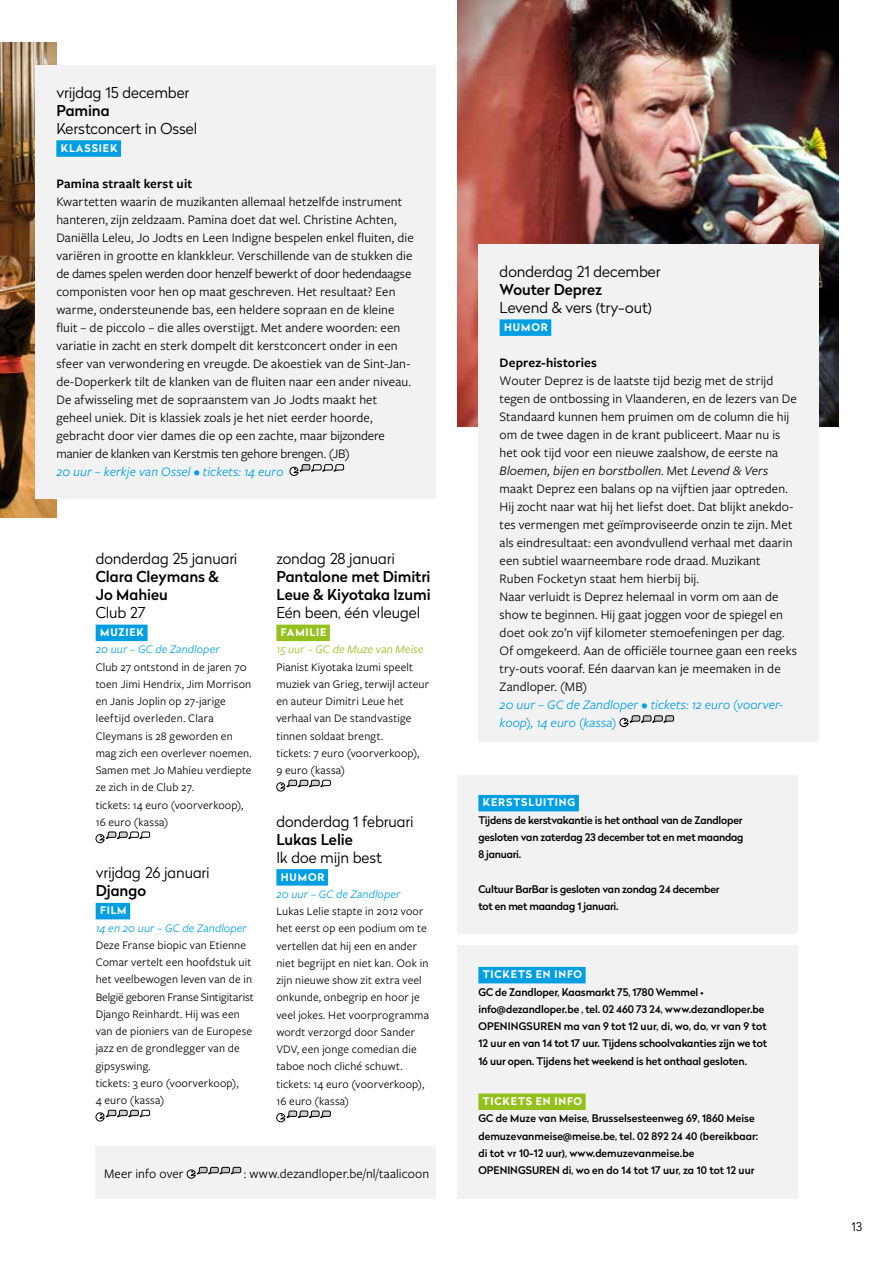
<style>
.page{position:relative;width:893px;height:1263px;background:#fff}
.page>*{position:absolute;margin:0;border:0;box-sizing:border-box;transform-origin:0 0}
.t1{font:300 15px "Radikal";letter-spacing:-.005em;color:#000}
.t2{font:500 15px/18px "Radikal";letter-spacing:-.005em;color:#000}
.t3{font:13.5px/18px "Freight Sans Pro";letter-spacing:.01em;color:#000}
.t4{font:italic 13.5px/18px "Freight Sans Pro";letter-spacing:.005em;color:#009fe3}
.t5{font:600 13.5px "Freight Sans Pro";letter-spacing:.01em;color:#000}
.t6{font:12px/17.2px "Freight Sans Pro";letter-spacing:.01em;color:#000}
.t7{font:italic 12px "Freight Sans Pro";letter-spacing:.01em;color:#009fe3}
.t8{font:italic 12px "Freight Sans Pro";letter-spacing:.01em;color:#95c11f}
.t9{font:300 12px "Radikal";color:#000}
.t10{font:500 10.5px/17.2px "Radikal";letter-spacing:-.005em;color:#000}
.t11{font:700 10.5px "Radikal";letter-spacing:.085em;color:#fff}
.s1{font-style:italic}
</style>
<div class="page">
<div style="left:96px;top:1146px;width:340px;height:53px;background:#f2f2f2"></div>
<svg style="left:186px;top:1167px;width:55px;height:12px"></svg>
<div style="left:457px;top:945px;width:340px;height:254px;background:#f2f2f2"></div>
<div style="left:478px;top:967px;width:108px;height:16px;background:#009fe3"></div>
<div style="left:478px;top:1093px;width:108px;height:17px;background:#95c11f"></div>
<div style="left:457px;top:775px;width:340px;height:158px;background:#f2f2f2"></div>
<div style="left:478px;top:795px;width:101px;height:16px;background:#009fe3"></div>
<img style="left:0;top:43px;width:57px;height:474px">
<div style="left:35px;top:65px;width:401px;height:434px;background:#f2f2f2"></div>
<div style="left:56px;top:140px;width:65px;height:17px;background:#009fe3"></div>
<svg style="left:289px;top:464px;width:55px;height:12px"></svg>
<div style="left:276px;top:625px;width:54px;height:16px;background:#95c11f"></div>
<div style="left:276px;top:869px;width:52px;height:17px;background:#009fe3"></div>
<svg style="left:276px;top:780px;width:55px;height:12px"></svg>
<svg style="left:276px;top:1110px;width:55px;height:12px"></svg>
<img style="left:457px;top:0;width:382px;height:426px">
<div style="left:478px;top:244px;width:341px;height:498px;background:#f2f2f2"></div>
<div style="left:500px;top:319px;width:51px;height:17px;background:#009fe3"></div>
<svg style="left:619px;top:715px;width:55px;height:12px"></svg>
<div style="left:96px;top:625px;width:52px;height:16px;background:#009fe3"></div>
<div style="left:96px;top:903px;width:34px;height:16px;background:#009fe3"></div>
<svg style="left:95px;top:831px;width:55px;height:12px"></svg>
<svg style="left:95px;top:1110px;width:55px;height:12px"></svg>
<p class="t1" style="left:56px;top:82px;width:134px">vrijdag 15 december</p>
<p class="t2" style="left:56px;top:101px;width:55px">Pamina</p>
<p class="t1" style="left:56px;top:118px;width:143px">Kerstconcert in Ossel</p>
<p class="t11" style="left:61px;top:140px;width:58px">KLASSIEK</p>
<p class="t5" style="left:56px;top:174px;width:137px">Pamina straalt kerst uit</p>
<p class="t3" style="left:56px;top:192px;width:359px">Kwartetten waarin de muzikanten allemaal hetzelfde instrument hanteren, zijn zeldzaam. Pamina doet dat wel. Christine Achten, Daniëlla Leleu, Jo Jodts en Leen Indigne bespelen enkel fluiten, die variëren in grootte en klankkleur. Verschillende van de stukken die de dames spelen werden door henzelf bewerkt of door hedendaagse componisten voor hen op maat geschreven. Het resultaat? Een warme, ondersteunende bas, een heldere sopraan en de kleine fluit – de piccolo – die alles overstijgt. Met andere woorden: een variatie in zacht en sterk dompelt dit kerstconcert onder in een sfeer van verwondering en vreugde. De akoestiek van de Sint-Jan&shy;de-Doperkerk tilt de klanken van de fluiten naar een ander niveau.<br>De afwisseling met de sopraanstem van Jo Jodts maakt het geheel uniek. Dit is klassiek zoals je het niet eerder hoorde, gebracht door vier dames die op een zachte, maar bijzondere manier de klanken van Kerstmis ten gehore brengen. (JB)</p>
<p class="t4" style="left:56px;top:462px;width:229px">20 uur – kerkje van Ossel • tickets: 14 euro</p>
<p class="t1" style="left:96px;top:548px;width:143px">donderdag 25 januari</p>
<p class="t2" style="left:96px;top:567px;width:125px">Clara Cleymans &amp;<br>Jo Mahieu</p>
<p class="t1" style="left:96px;top:602px;width:52px">Club 27</p>
<p class="t11" style="left:100px;top:624px;width:45px">MUZIEK</p>
<p class="t7" style="left:96px;top:641px;width:126px">20 uur – GC de Zandloper</p>
<p class="t6" style="left:96px;top:657px;width:157px">Club 27 ontstond in de jaren 70 toen Jimi Hendrix, Jim Morrison en Janis Joplin op 27-jarige leeftijd overleden. Clara<br>Cleymans is 28 geworden en mag zich een overlever noemen.<br>Samen met Jo Mahieu verdiepte ze zich in de Club 27.<br>tickets: 14 euro (voorverkoop),<br>16 euro (kassa)</p>
<p class="t1" style="left:96px;top:862px;width:116px">vrijdag 26 januari</p>
<p class="t2" style="left:96px;top:881px;width:52px">Django</p>
<p class="t11" style="left:100px;top:903px;width:28px">FILM</p>
<p class="t7" style="left:96px;top:920px;width:153px">14 en 20 uur – GC de Zandloper</p>
<p class="t6" style="left:96px;top:936px;width:159px">Deze Franse biopic van Etienne<br>Comar vertelt een hoofdstuk uit het veelbewogen leven van de in<br>België geboren Franse Sintigitarist<br>Django Reinhardt. Hij was een van de pioniers van de Europese jazz en de grondlegger van de gipsyswing.<br>tickets: 3 euro (voorverkoop),<br>4 euro (kassa)</p>
<p class="t1" style="left:276px;top:548px;width:120px">zondag 28 januari</p>
<p class="t2" style="left:276px;top:567px;width:156px">Pantalone met Dimitri<br>Leue &amp; Kiyotaka Izumi</p>
<p class="t1" style="left:276px;top:602px;width:145px">Eén been, één vleugel</p>
<p class="t11" style="left:281px;top:624px;width:47px">FAMILIE</p>
<p class="t8" style="left:276px;top:641px;width:149px">15 uur – GC de Muze van Meise</p>
<p class="t6" style="left:276px;top:657px;width:154px">Pianist Kiyotaka Izumi speelt muziek van Grieg, terwijl acteur en auteur Dimitri Leue het verhaal van De standvastige tinnen soldaat brengt.<br>tickets: 7 euro (voorverkoop),<br>9 euro (kassa)</p>
<p class="t1" style="left:276px;top:811px;width:139px">donderdag 1 februari</p>
<p class="t2" style="left:276px;top:830px;width:78px">Lukas Lelie</p>
<p class="t1" style="left:276px;top:847px;width:107px">Ik doe mijn best</p>
<p class="t11" style="left:281px;top:869px;width:45px">HUMOR</p>
<p class="t7" style="left:276px;top:886px;width:126px">20 uur – GC de Zandloper</p>
<p class="t6" style="left:276px;top:902px;width:154px">Lukas Lelie stapte in 2012 voor het eerst op een podium om te vertellen dat hij een en ander niet begrijpt en niet kan. Ook in zijn nieuwe show zit extra veel onkunde, onbegrip en hoor je veel jokes. Het voorprogramma wordt verzorgd door Sander<br>VDV, een jonge comedian die taboe noch cliché schuwt. tickets: 14 euro (voorverkoop),<br>16 euro (kassa)</p>
<p class="t3" style="left:104px;top:1164px;width:81px">Meer info over</p>
<p class="t3" style="left:244px;top:1164px;width:187px">: www.dezandloper.be/nl/taalicoon</p>
<p class="t1" style="left:500px;top:261px;width:162px">donderdag 21 december</p>
<p class="t2" style="left:500px;top:280px;width:104px">Wouter Deprez</p>
<p class="t1" style="left:500px;top:297px;width:154px">Levend &amp; vers (try-out)</p>
<p class="t11" style="left:504px;top:319px;width:45px">HUMOR</p>
<p class="t5" style="left:500px;top:353px;width:99px">Deprez-histories</p>
<p class="t3" style="left:500px;top:371px;width:299px">Wouter Deprez is de laatste tijd bezig met de strijd tegen de ontbossing in Vlaanderen, en de lezers van De Standaard kunnen hem pruimen om de column die hij om de twee dagen in de krant publiceert. Maar nu is het ook tijd voor een nieuwe zaalshow, de eerste na <span class="s1">Bloemen, bijen en borstbollen</span>. Met <span class="s1">Levend &amp; Vers </span>maakt Deprez een balans op na vijftien jaar optreden.<br>Hij zocht naar wat hij het liefst doet. Dat blijkt anekdo&shy;tes vermengen met geïmproviseerde onzin te zijn. Met als eindresultaat: een avondvullend verhaal met daarin een subtiel waarneembare rode draad. Muzikant Ruben Focketyn staat hem hierbij bij.<br>Naar verluidt is Deprez helemaal in vorm om aan de show te beginnen. Hij gaat joggen voor de spiegel en doet ook zo’n vijf kilometer stemoefeningen per dag.<br>Of omgekeerd. Aan de officiële tournee gaan een reeks try-outs vooraf. Eén daarvan kan je meemaken in de Zandloper. (MB)</p>
<p class="t4" style="left:500px;top:695px;width:285px">20 uur – GC de Zandloper • tickets: 12 euro (voorver&shy;koop), 14 euro (kassa)</p>
<p class="t11" style="left:483px;top:795px;width:94px">KERSTSLUITING</p>
<p class="t10" style="left:478px;top:811px;width:267px;text-align:justify">Tijdens de kerstvakantie is het onthaal van de Zandloper gesloten van zaterdag 23 december tot en met maandag 8 januari.</p>
<p class="t10" style="left:478px;top:880px;width:243px">Cultuur BarBar is gesloten van zondag 24 december tot en met maandag 1 januari.</p>
<p class="t11" style="left:483px;top:967px;width:101px">TICKETS EN INFO</p>
<p class="t10" style="left:478px;top:983px;width:290px">GC de Zandloper, Kaasmarkt 75, 1780 Wemmel • info@dezandloper.be , tel. 02 460 73 24, www.dezandloper.be OPENINGSUREN ma van 9 tot 12 uur, di, wo, do, vr van 9 tot 12 uur en van 14 tot 17 uur. Tijdens schoolvakanties zijn we tot 16 uur open. Tijdens het weekend is het onthaal gesloten.</p>
<p class="t11" style="left:483px;top:1093px;width:101px">TICKETS EN INFO</p>
<p class="t10" style="left:478px;top:1109px;width:281px">GC de Muze van Meise, Brusselsesteenweg 69, 1860 Meise demuzevanmeise@meise.be, tel. 02 892 24 40 (bereikbaar: di tot vr 10-12 uur), www.demuzevanmeise.be OPENINGSUREN di, wo en do 14 tot 17 uur, za 10 tot 12 uur</p>
<p class="t9" style="left:851px;top:1218px;width:12px">13</p>
</div>
